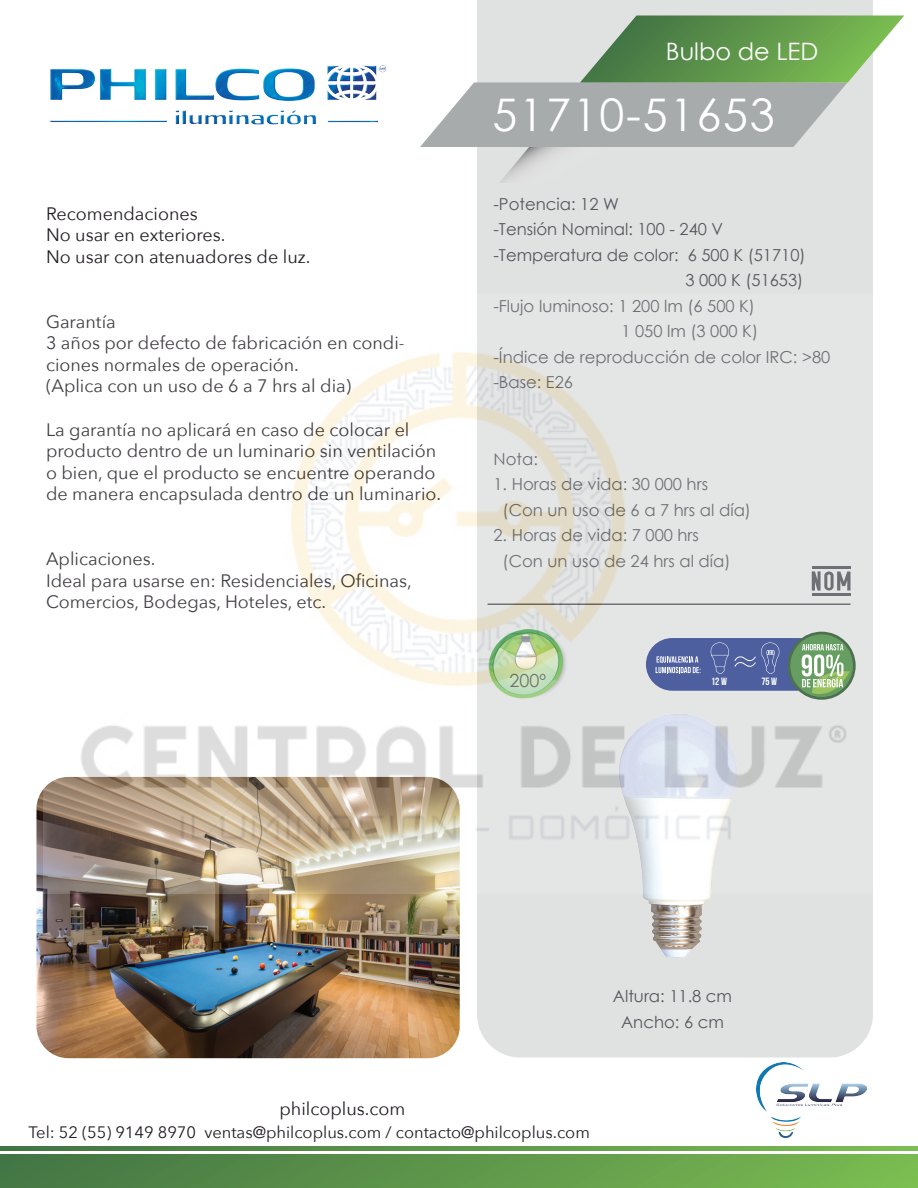
<style>
.page{position:relative;width:918px;height:1188px;background:#fff}
.page>*{position:absolute;margin:0;border:0;box-sizing:border-box;transform-origin:0 0}
.t1{font:45px "Century Gothic";letter-spacing:.04em;color:#fff}
.t2{font:24px "Century Gothic";color:#fff}
.t3{font:18px/21.6px "Avenir Next";color:#221d24}
.t4{font:18px "Century Gothic";color:#57585e}
.t5{font:16.5px/25.5px "Century Gothic";color:#57585e}
.t6{font:16.5px "Avenir Next";color:#221d24}
.t7{font:10.5px "Bebas Neue";color:#fff}
</style>
<div class="page">
<div style="left:477px;top:0;width:396px;height:1058px;background:#e0e1e1"></div>
<svg style="left:420px;top:15px;width:484px;height:168px"></svg>
<div style="left:0;top:1154px;width:918px;height:34px;background:linear-gradient(to right,#437444,#7bbb51)"></div>
<svg style="left:0;top:1146px;width:918px;height:4px"></svg>
<img style="left:757px;top:1062px;width:110px;height:76px">
<img style="left:50px;top:65px;width:336px;height:60px">
<img style="left:36px;top:788px;width:424px;height:270px">
<img style="left:597px;top:894px;width:160px;height:73px">
<img style="left:44px;top:294px;width:829px;height:600px">
<h2 class="t2" style="left:666px;top:34px;width:154px">Bulbo de LED</h2>
<p class="t3" style="left:46px;top:202px;width:266px">Recomendaciones<br>No usar en exteriores.<br>No usar con atenuadores de luz.</p>
<p class="t3" style="left:46px;top:310px;width:360px">Garantía<br>3 años por defecto de fabricación en condi&shy;ciones normales de operación.<br>(Aplica con un uso de 6 a 7 hrs al dia)</p>
<p class="t3" style="left:46px;top:418px;width:397px">La garantía no aplicará en caso de colocar el producto dentro de un luminario sin ventilación o bien, que el producto se encuentre operando de manera encapsulada dentro de un luminario.</p>
<p class="t3" style="left:46px;top:547px;width:367px">Aplicaciones.<br>Ideal para usarse en: Residenciales, Oficinas,<br>Comercios, Bodegas, Hoteles, etc.</p>
<h1 class="t1" style="left:493px;top:84px;width:284px">51710-51653</h1>
<p class="t5" style="left:494px;top:191px;width:127px">-Potencia: 12 W</p>
<p class="t5" style="left:494px;top:216px;width:231px">-Tensión Nominal: 100 - 240 V</p>
<p class="t5" style="left:494px;top:242px;width:314px">-Temperatura de color: 6 500 K (51710)</p>
<p class="t5" style="left:685px;top:267px;width:119px">3 000 K (51653)</p>
<p class="t5" style="left:494px;top:293px;width:263px">-Flujo luminoso: 1 200 lm (6 500 K)</p>
<p class="t5" style="left:621px;top:318px;width:138px">1 050 lm (3 000 K)</p>
<p class="t5" style="left:494px;top:344px;width:338px">-Índice de reproducción de color IRC: &gt;80</p>
<p class="t5" style="left:494px;top:369px;width:81px">-Base: E26</p>
<p class="t5" style="left:494px;top:446px;width:46px">Nota:</p>
<p class="t5" style="left:503px;top:471px;width:250px;text-indent:-9px">1. Horas de vida: 30 000 hrs (Con un uso de 6 a 7 hrs al día)</p>
<p class="t5" style="left:503px;top:522px;width:229px;text-indent:-9px">2. Horas de vida: 7 000 hrs (Con un uso de 24 hrs al día)</p>
<p class="t4" style="left:510px;top:668px;width:38px">200º</p>
<p class="t7" style="left:711px;top:676px;width:17px">12 W</p>
<p class="t7" style="left:761px;top:676px;width:17px">75 W</p>
<p class="t5" style="left:613px;top:983px;width:121px;text-align:center">Altura: 11.8 cm<br>Ancho: 6 cm</p>
<p class="t3" style="left:280px;top:1097px;width:127px">philcoplus.com</p>
<p class="t6" style="left:28px;top:1118px;width:563px">Tel: 52 (55) 9149 8970 ventas@philcoplus.com / contacto@philcoplus.com</p>
</div>
